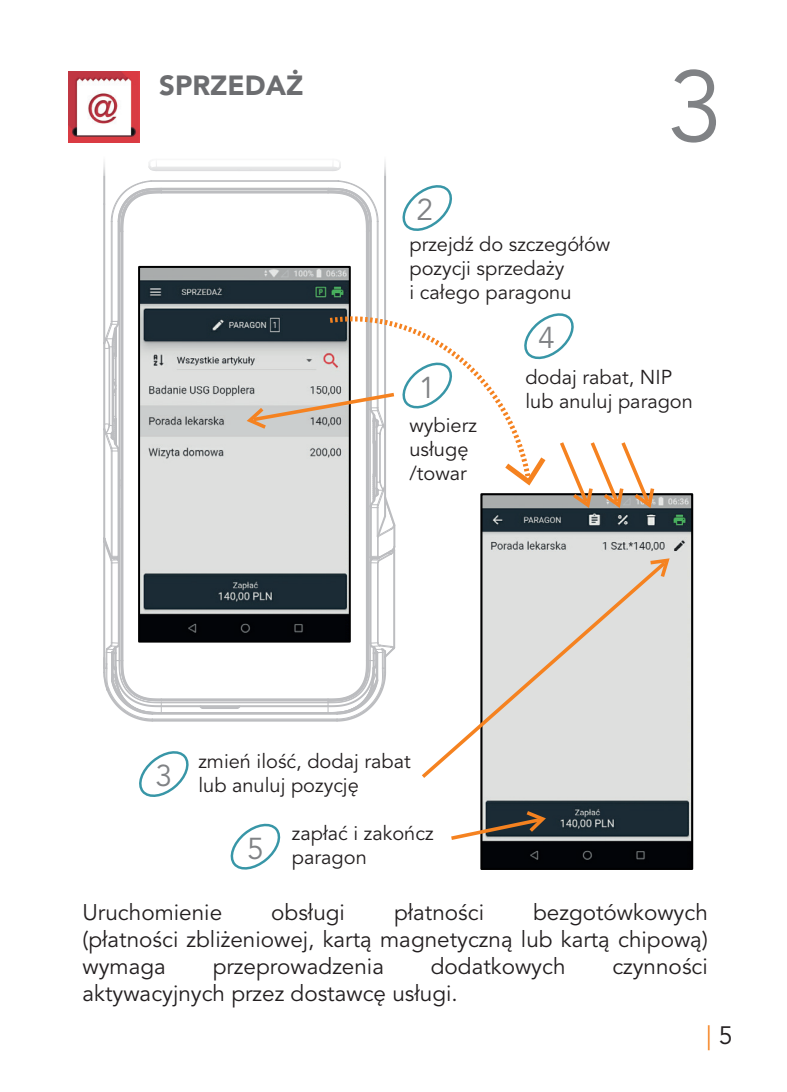
<style>
.page{position:relative;width:787px;height:1092px;background:#fff}
.page>*{position:absolute;margin:0;border:0;box-sizing:border-box;transform-origin:0 0}
.t1{font:100px "Avenir LT Pro";color:#808285}
.t2{font:30px "Avenir LT Pro";color:#808285}
.t3{font:900 27.5px "Avenir LT Pro";color:#6c6d70}
.t4{font:25px "Avenir LT Pro";color:#f58220}
.t5{font:22.5px/27px "Avenir LT Pro";color:#231f20;text-align:justify}
.t6{font:20px/24px "Avenir LT Pro";color:#231f20}
.s1{color:#231f20}
</style>
<div class="page">
<hr style="left:152px;top:719px;width:185px;height:2px;background:#bcbdc0">
<hr style="left:152px;top:718px;width:185px;height:1px;background:#bcbdc0">
<hr style="left:103px;top:204px;width:2px;height:468px;background:#bcbdc0">
<hr style="left:111px;top:451px;width:1px;height:105px;background:#bcbdc0">
<hr style="left:111px;top:221px;width:1px;height:100px;background:#bcbdc0">
<hr style="left:111px;top:563px;width:1px;height:79px;background:#bcbdc0">
<hr style="left:112px;top:451px;width:1px;height:105px;background:#bcbdc0">
<hr style="left:112px;top:221px;width:1px;height:100px;background:#bcbdc0">
<hr style="left:118px;top:449px;width:2px;height:108px;background:#bcbdc0">
<hr style="left:118px;top:221px;width:2px;height:102px;background:#bcbdc0">
<hr style="left:118px;top:562px;width:2px;height:81px;background:#bcbdc0">
<hr style="left:377px;top:563px;width:1px;height:79px;background:#bcbdc0">
<hr style="left:377px;top:221px;width:1px;height:187px;background:#bcbdc0">
<hr style="left:378px;top:562px;width:1px;height:80px;background:#bcbdc0">
<hr style="left:384px;top:156px;width:2px;height:360px;background:#bcbdc0">
<hr style="left:393px;top:550px;width:2px;height:97px;background:#bcbdc0">
<hr style="left:161px;top:188px;width:167px;height:1px;background:#bcbdc0">
<hr style="left:151px;top:181px;width:187px;height:1px;background:#bcbdc0">
<hr style="left:151px;top:180px;width:187px;height:1px;background:#bcbdc0">
<svg style="left:103px;top:536px;width:18px;height:28px"></svg>
<hr style="left:103px;top:156px;width:2px;height:48px;background:#bcbdc0">
<hr style="left:161px;top:712px;width:167px;height:2px;background:#bcbdc0">
<hr style="left:203px;top:707px;width:34px;height:2px;background:#bcbdc0">
<hr style="left:161px;top:705px;width:167px;height:2px;background:#bcbdc0">
<hr style="left:161px;top:702px;width:167px;height:1px;background:#bcbdc0">
<hr style="left:161px;top:699px;width:167px;height:2px;background:#bcbdc0">
<hr style="left:119px;top:230px;width:1px;height:430px;background:#bcbdc0">
<hr style="left:368px;top:231px;width:1px;height:429px;background:#bcbdc0">
<hr style="left:369px;top:231px;width:1px;height:429px;background:#bcbdc0">
<hr style="left:370px;top:230px;width:1px;height:430px;background:#bcbdc0">
<hr style="left:161px;top:189px;width:167px;height:1px;background:#bcbdc0">
<svg style="left:198px;top:703px;width:7px;height:6px"></svg>
<svg style="left:235px;top:703px;width:7px;height:6px"></svg>
<hr style="left:161px;top:698px;width:167px;height:2px;background:#bcbdc0">
<hr style="left:121px;top:231px;width:2px;height:429px;background:#bcbdc0">
<hr style="left:366px;top:231px;width:2px;height:429px;background:#bcbdc0">
<hr style="left:161px;top:191px;width:167px;height:2px;background:#bcbdc0">
<svg style="left:326px;top:641px;width:70px;height:81px"></svg>
<svg style="left:103px;top:641px;width:60px;height:81px"></svg>
<svg style="left:326px;top:180px;width:53px;height:53px"></svg>
<svg style="left:103px;top:319px;width:18px;height:134px"></svg>
<svg style="left:369px;top:486px;width:27px;height:78px"></svg>
<svg style="left:110px;top:180px;width:53px;height:76px"></svg>
<div style="left:97px;top:68px;width:295px;height:107px;background:#fff"></div>
<img style="left:141px;top:269px;width:207px;height:370px">
<div style="left:138px;top:266px;width:213px;height:376px;border:2px solid #000001"></div>
<svg style="left:324px;top:307px;width:206px;height:179px"></svg>
<svg style="left:505px;top:457px;width:40px;height:28px"></svg>
<svg style="left:247px;top:361px;width:210px;height:85px"></svg>
<svg style="left:402px;top:185px;width:50px;height:46px"></svg>
<svg style="left:518px;top:311px;width:56px;height:51px"></svg>
<svg style="left:139px;top:751px;width:50px;height:46px"></svg>
<svg style="left:230px;top:823px;width:51px;height:47px"></svg>
<img style="left:483px;top:496px;width:207px;height:370px">
<div style="left:480px;top:493px;width:213px;height:376px;border:2px solid #000001"></div>
<svg style="left:451px;top:811px;width:95px;height:31px"></svg>
<svg style="left:422px;top:558px;width:247px;height:223px"></svg>
<img style="left:68px;top:71px;width:71px;height:71px">
<svg style="left:557px;top:442px;width:97px;height:66px"></svg>
<p class="t3" style="left:159px;top:69px;width:146px">SPRZEDAŻ</p>
<h2 class="t2" style="left:416px;top:192px;width:18px">2</h2>
<p class="t6" style="left:409px;top:233px;width:202px">przejdź do szczegółów pozycji sprzedaży<br>i całego paragonu</p>
<h2 class="t2" style="left:538px;top:320px;width:18px">4</h2>
<h1 class="t1" style="left:667px;top:47px;width:57px">3</h1>
<h2 class="t2" style="left:419px;top:369px;width:18px">1</h2>
<p class="t6" style="left:409px;top:413px;width:69px">wybierz usługę /towar</p>
<p class="t6" style="left:525px;top:365px;width:169px">dodaj rabat, NIP lub anuluj paragon</p>
<h2 class="t2" style="left:155px;top:758px;width:18px">3</h2>
<p class="t6" style="left:198px;top:749px;width:214px">zmień ilość, dodaj rabat lub anuluj pozycję</p>
<h2 class="t2" style="left:247px;top:830px;width:18px">5</h2>
<p class="t6" style="left:292px;top:821px;width:143px">zapłać i zakończ paragon</p>
<p class="t5" style="left:82px;top:899px;width:627px;text-indent:450px">bezgotówkowych (płatności zbliżeniowej, kartą magnetyczną lub kartą chipową) wymaga</p>
<p class="t5" style="left:82px;top:899px;width:141px">Uruchomienie</p>
<p class="t5" style="left:271px;top:899px;width:75px">obsługi</p>
<p class="t5" style="left:394px;top:899px;width:91px">płatności</p>
<p class="t5" style="left:213px;top:953px;width:173px">przeprowadzenia</p>
<p class="t5" style="left:431px;top:953px;width:136px">dodatkowych</p>
<p class="t5" style="left:612px;top:953px;width:97px">czynności</p>
<p class="t5" style="left:82px;top:980px;width:377px">aktywacyjnych przez dostawcę usługi.</p>
<p class="t4" style="left:706px;top:1020px;width:28px">| <span class="s1">5</span></p>
</div>
